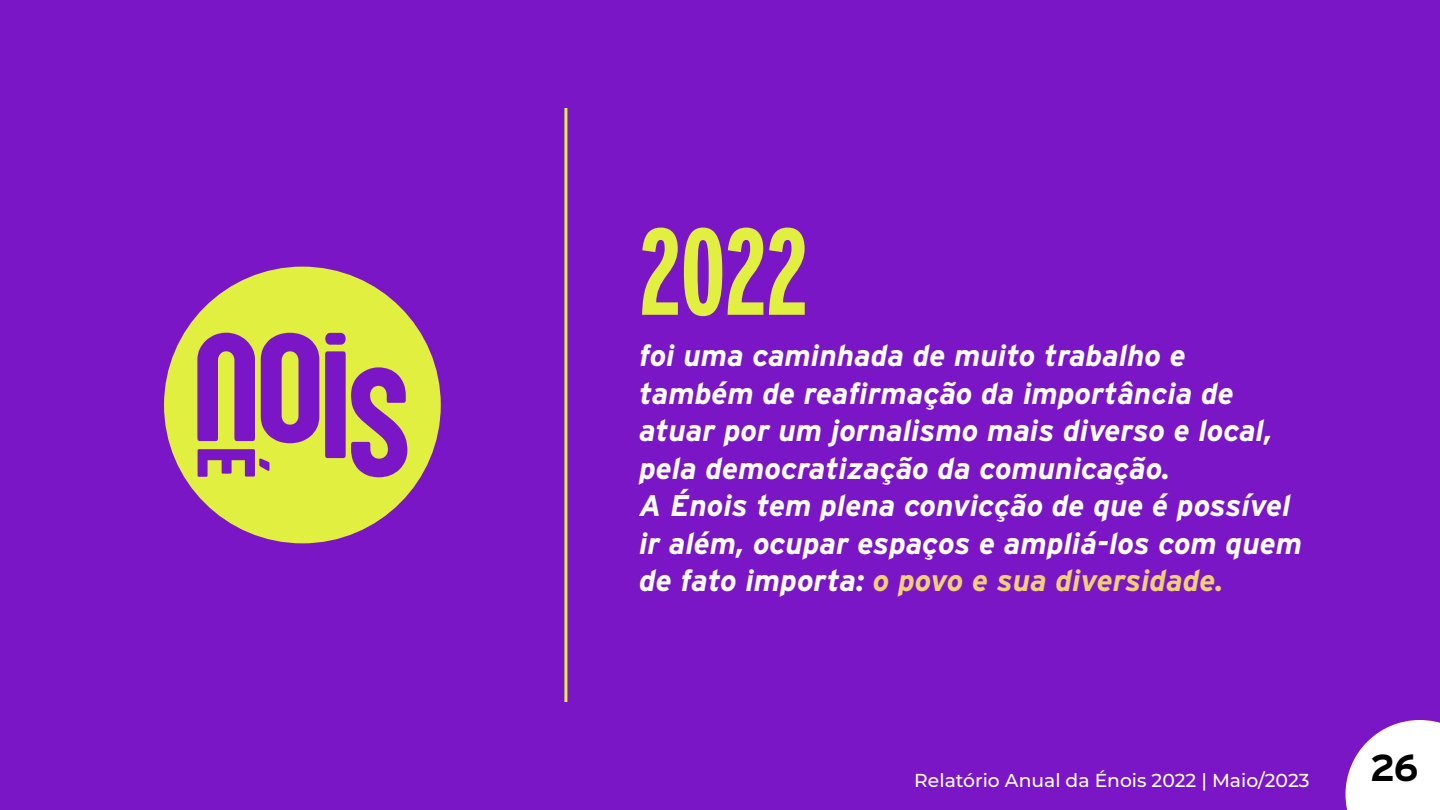
<style>
.page{position:relative;width:1440px;height:810px;background:#7a16c6}
.page>*{position:absolute;margin:0;border:0;box-sizing:border-box;transform-origin:0 0}
.t1{font:700 122.7px "Interstate Compressed";color:#e1ef40}
.t2{font:700 37.5px "Interstate";color:#000}
.t3{font:italic 700 30px/37.5px "Interstate";color:#fff}
.t4{font:500 18.75px "Montserrat";color:#fff}
.s1{color:#efcf78}
</style>
<div class="page">
<svg style="left:164px;top:267px;width:277px;height:276px;fill:#e1ef40"></svg>
<svg style="left:282px;top:351px;width:16px;height:74px"></svg>
<hr style="left:564px;top:108px;width:3px;height:594px;background:#e1ef40">
<svg style="left:1346px;top:720px;width:94px;height:90px;background:#ebddf6"></svg>
<h1 class="t1" style="left:639px;top:204px;width:171px">2022</h1>
<p class="t3" style="left:639px;top:337px;width:665px">foi uma caminhada de muito trabalho e também de reafirmação da importância de atuar por um jornalismo mais diverso e local, pela democratização da comunicação.<br>A Énois tem plena convicção de que é possível ir além, ocupar espaços e ampliá-los com quem de fato importa: <span class="s1">o povo e sua diversidade.</span></p>
<p class="t4" style="left:914px;top:767px;width:397px">Relatório Anual da Énois 2022 | Maio/2023</p>
<p class="t2" style="left:1370px;top:747px;width:51px">26</p>
</div>
